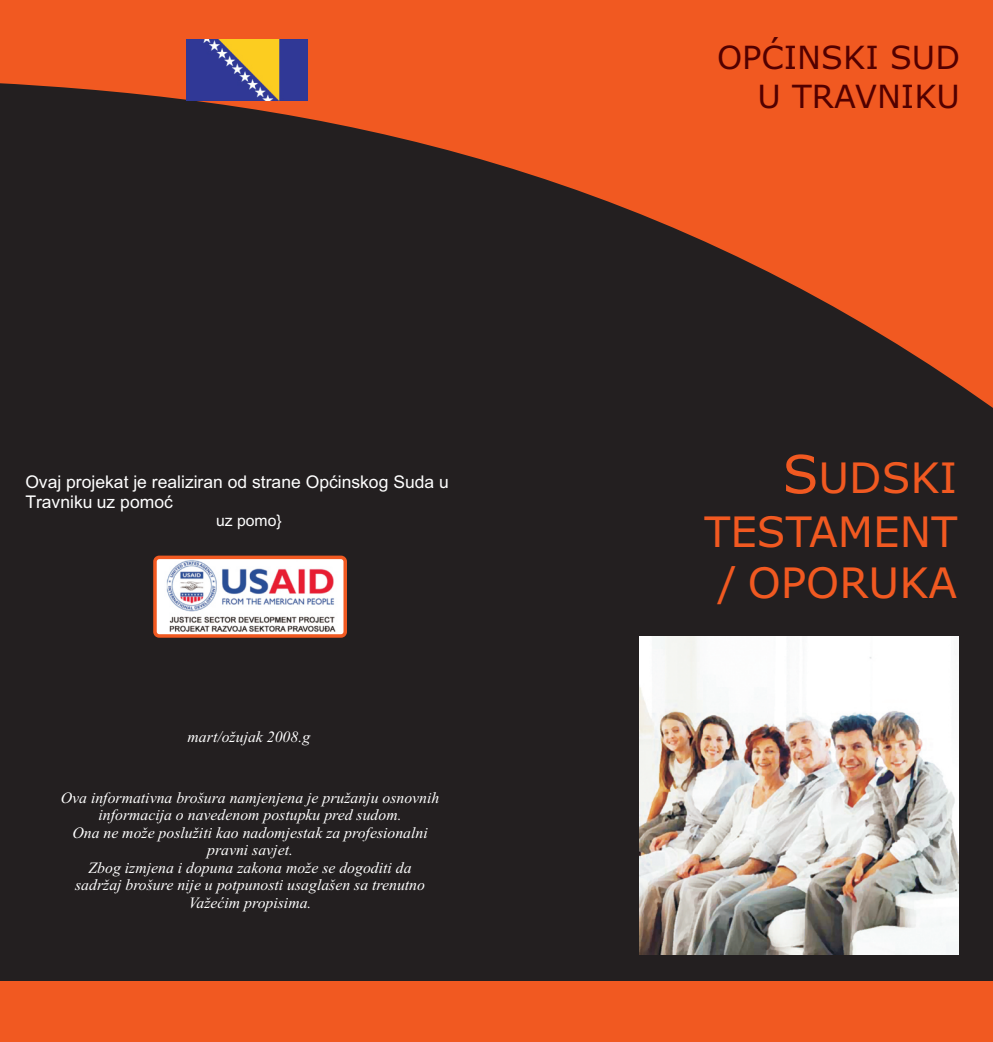
<style>
.page{position:relative;width:993px;height:1042px;background:#fff}
.page>*{position:absolute;margin:0;border:0;box-sizing:border-box;transform-origin:0 0}
.t1{font:42px/52.1px "Verdana";color:#f15921;text-align:right}
.t2{font:32.02px/38.9px "Verdana";color:#520000;text-align:right}
.t3{font:17.5px/19.6px "Arial";color:#fff}
.t4{font:italic 15.75px/17.5px "Times New Roman";color:#fff;text-align:center}
.t5{font:15.75px "Arial";color:#fff}
.s1{font-size:52.5px}
</style>
<div class="page">
<div style="left:0;top:47px;width:992px;height:995px;background:#231f20"></div>
<img style="left:155px;top:557px;width:190px;height:79px;border-radius:4px">
<div style="left:153px;top:555px;width:194px;height:83px;border:4px solid #f15921;border-radius:4px"></div>
<svg style="left:0;top:0;width:992px;height:407px"></svg>
<div style="left:0;top:981px;width:992px;height:61px;background:#f15921"></div>
<img style="left:639px;top:636px;width:319px;height:319px">
<img style="left:186px;top:40px;width:121px;height:60px">
<p class="t3" style="left:25px;top:474px;width:425px">Ovaj projekat je realiziran od strane Opæinskog Suda u<br>Travniku uz pomoæ</p>
<p class="t5" style="left:216px;top:514px;width:67px">uz pomo}</p>
<p class="t4" style="left:187px;top:730px;width:124px">mart/ožujak 2008.g</p>
<p class="t4" style="left:61px;top:790px;width:380px">Ova informativna brošura namjenjena je pružanju osnovnih informacija o navedenom postupku pred sudom.<br>Ona ne može poslužiti kao nadomjestak za profesionalni pravni savjet.<br>Zbog izmjena i dopuna zakona može se dogoditi da<br>sadržaj brošure nije u potpunosti usaglašen sa trenutno Važeãim propisima.</p>
<h2 class="t2" style="left:716px;top:40px;width:244px">OPÆINSKI SUD<br>U TRAVNIKU</h2>
<h1 class="t1" style="left:704px;top:455px;width:254px"><span class="s1">S</span>UDSKI<br>TESTAMENT / OPORUKA</h1>
</div>
